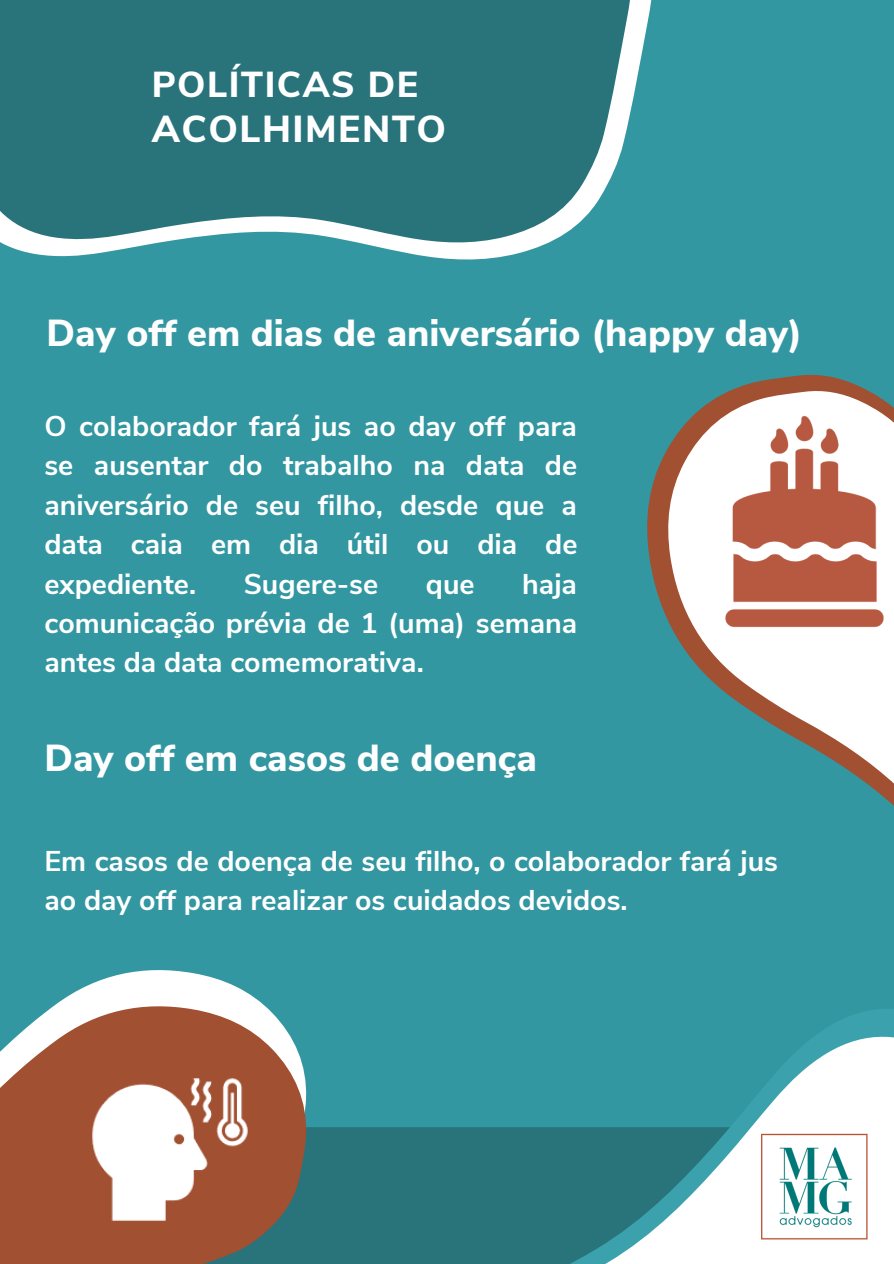
<style>
.page{position:relative;width:894px;height:1264px;background:#fff}
.page>*{position:absolute;margin:0;border:0;box-sizing:border-box;transform-origin:0 0}
.t1{font:800 37.5px "Nunito Sans";color:#fefefe}
.t2{font:800 37.5px "Nunito Sans";color:#fff}
.t3{font:800 37.5px "Nunito Sans";letter-spacing:.04em;color:#fff}
.t4{font:800 36px "Nunito Sans";letter-spacing:.04em;color:#fff}
.t5{font:700 28.5px/39.5px "Nunito Sans";color:#fff;text-align:justify}
</style>
<div class="page">
<div style="left:0;top:0;width:893px;height:1263px;background:#3397a2"></div>
<svg style="left:0;top:0;width:652px;height:260px;background:#3c828a"></svg>
<svg style="left:354px;top:1009px;width:539px;height:254px"></svg>
<img style="left:754px;top:1127px;width:118px;height:118px">
<svg style="left:0;top:970px;width:354px;height:293px;fill:#a15032"></svg>
<img style="left:89px;top:1075px;width:161px;height:161px">
<svg style="left:647px;top:374px;width:246px;height:431px"></svg>
<img style="left:684px;top:402px;width:209px;height:239px">
<p class="t4" style="left:152px;top:61px;width:268px">POLÍTICAS DE</p>
<h1 class="t3" style="left:152px;top:104px;width:296px">ACOLHIMENTO</h1>
<h1 class="t1" style="left:47px;top:308px;width:757px">Day off em dias de aniversário (happy day)</h1>
<p class="t5" style="left:44px;top:407px;width:534px">O colaborador fará jus ao day off para se ausentar do trabalho na data de aniversário de seu filho, desde que a data caia em dia útil ou dia de expediente.</p>
<p class="t5" style="left:44px;top:564px;width:534px;text-indent:477px">haja comunicação prévia de 1 (uma) semana antes da data comemorativa.</p>
<p class="t5" style="left:243px;top:564px;width:136px">Sugere-se</p>
<p class="t5" style="left:426px;top:564px;width:50px">que</p>
<h1 class="t2" style="left:44px;top:733px;width:494px">Day off em casos de doença</h1>
<p class="t5" style="left:44px;top:841px;width:735px">Em casos de doença de seu filho, o colaborador fará jus ao day off para realizar os cuidados devidos.</p>
</div>
